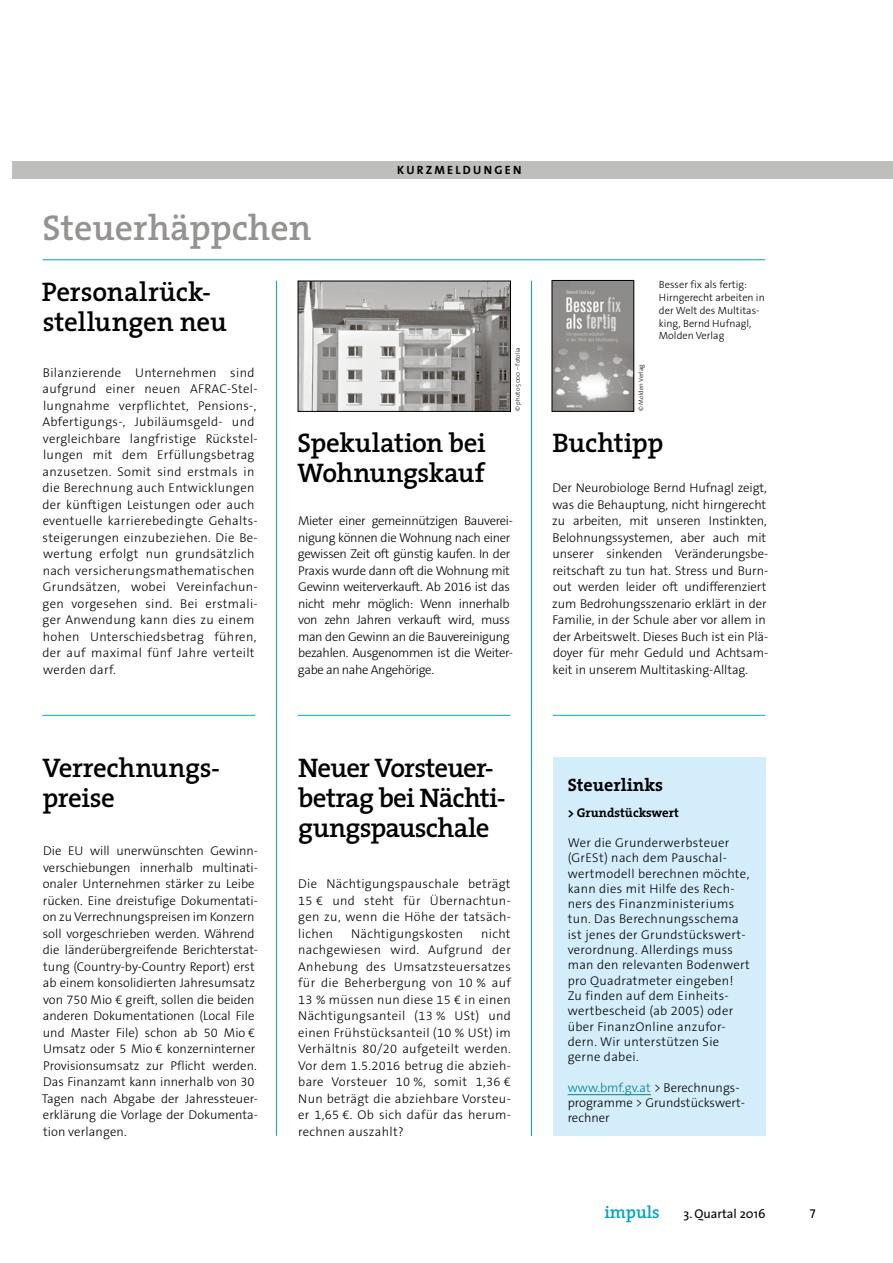
<style>
.page{position:relative;width:893px;height:1263px;background:#fff}
.page>*{position:absolute;margin:0;border:0;box-sizing:border-box;transform-origin:0 0}
.t1{font:600 36px "The Serif";color:#959391}
.t2{font:600 27px/30px "The Serif";letter-spacing:-.02em;color:#000}
.t3{font:700 18px "The Serif";color:#000}
.t4{font:600 17.25px "The Serif";color:#00a3c6}
.t5{font:300 12.75px/16.5px "The Sans B3";color:#000}
.t6{font:300 12.75px/16.5px "The Sans B3";letter-spacing:.025em;color:#000}
.t7{font:300 12.75px/16.5px "The Sans B3";letter-spacing:-.025em;color:#000}
.t8{font:700 12.75px "The Serif";color:#000}
.t9{font:12.75px "The Sans";color:#000}
.t10{font:12.75px "The Sans Caps";color:#000}
.t11{font:12px "The Sans Bold Caps";letter-spacing:.19em;color:#000}
.t12{font:300 10.5px/12.8px "The Sans B3";color:#000}
.t13{font:300 6.45px "The Sans";color:#000}
.s1{color:#007e95}
</style>
<div class="page">
<hr style="left:531px;top:281px;width:1px;height:855px;background:#00a3c6">
<hr style="left:276px;top:281px;width:1px;height:855px;background:#00a3c6">
<div style="left:13px;top:162px;width:880px;height:17px;background:#bebebd"></div>
<hr style="left:43px;top:259px;width:722px;height:1px;background:#00a3c6">
<hr style="left:553px;top:715px;width:212px;height:1px;background:#00a6e1">
<hr style="left:42px;top:715px;width:213px;height:1px;background:#00a6e1">
<hr style="left:298px;top:715px;width:212px;height:1px;background:#00a6e1">
<div style="left:553px;top:757px;width:212px;height:379px;background:#d3edfb"></div>
<hr style="left:568px;top:1094px;width:83px;height:1px;background:#007e95">
<img style="left:554px;top:282px;width:78px;height:128px">
<div style="left:552px;top:280px;width:82px;height:132px;border:1px solid #000"></div>
<img style="left:300px;top:283px;width:209px;height:127px">
<div style="left:298px;top:281px;width:213px;height:131px;border:1px solid #000"></div>
<h1 class="t1" style="left:43px;top:197px;width:271px">Steuerhäppchen</h1>
<p class="t11" style="left:397px;top:160px;width:126px">KURZMELDUNGEN</p>
<h2 class="t2" style="left:42px;top:276px;width:186px">Personalrück&shy;stellungen neu</h2>
<p class="t6" style="left:42px;top:365px;width:217px">Bilanzierende Unternehmen sind aufgrund einer neuen AFRAC-Stel&shy;lungnahme verpflichtet, Pensions-, Abfertigungs-, Jubiläumsgeld- und vergleichbare langfristige Rückstel&shy;lungen mit dem Erfüllungsbetrag anzusetzen. Somit sind erstmals in die Berechnung auch Entwicklungen der künftigen Leistungen oder auch eventuelle karrierebedingte Gehalts&shy;steigerungen einzubeziehen. Die Be&shy;wertung erfolgt nun grundsätzlich nach versicherungsmathematischen Grundsätzen, wobei Vereinfachun&shy;gen vorgesehen sind. Bei erstmali&shy;ger Anwendung kann dies zu einem hohen Unterschiedsbetrag führen, der auf maximal fünf Jahre verteilt werden darf.</p>
<p class="t13" style="left:512px;top:411px;width:65px;rotate:-90deg">© photo 5000 – fotolia</p>
<h2 class="t2" style="left:298px;top:427px;width:190px">Spekulation bei<br>Wohnungskauf</h2>
<p class="t7" style="left:298px;top:513px;width:217px">Mieter einer gemeinnützigen Bauverei&shy;nigung können die Wohnung nach einer gewissen Zeit oft günstig kaufen. In der Praxis wurde dann oft die Wohnung mit Gewinn weiterverkauft. Ab 2016 ist das nicht mehr möglich: Wenn innerhalb von zehn Jahren verkauft wird, muss man den Gewinn an die Bauvereinigung bezahlen. Ausgenommen ist die Weiter&shy;gabe an nahe Angehörige.</p>
<p class="t13" style="left:636px;top:411px;width:48px;rotate:-90deg">© Molden Verlag</p>
<p class="t12" style="left:659px;top:279px;width:107px">Besser fix als fertig:<br>Hirngerecht arbeiten in der Welt des Multitas&shy;king, Bernd Hufnagl,<br>Molden Verlag</p>
<h2 class="t2" style="left:552px;top:427px;width:113px">Buchtipp</h2>
<p class="t5" style="left:552px;top:480px;width:218px">Der Neurobiologe Bernd Hufnagl zeigt, was die Behauptung, nicht hirngerecht zu arbeiten, mit unseren Instinkten, Belohnungssystemen, aber auch mit unserer sinkenden Veränderungsbe&shy;reitschaft zu tun hat. Stress und Burn&shy;out werden leider oft undifferenziert zum Bedrohungsszenario erklärt in der Familie, in der Schule aber vor allem in der Arbeitswelt. Dieses Buch ist ein Plä&shy;doyer für mehr Geduld und Achtsam&shy;keit in unserem Multitasking-Alltag.</p>
<h2 class="t2" style="left:43px;top:752px;width:179px">Verrechnungs&shy;preise</h2>
<p class="t5" style="left:42px;top:843px;width:218px">Die EU will unerwünschten Gewinn&shy;verschiebungen innerhalb multinati&shy;onaler Unternehmen stärker zu Leibe rücken. Eine dreistufige Dokumentati&shy;on zu Verrechnungspreisen im Konzern soll vorgeschrieben werden. Während die länderübergreifende Berichterstat&shy;tung (Country-by-Country Report) erst ab einem konsolidierten Jahresumsatz von 750 Mio € greift, sollen die beiden anderen Dokumentationen (Local File und Master File) schon ab 50 Mio € Umsatz oder 5 Mio € konzerninterner Provisionsumsatz zur Pflicht werden.<br>Das Finanzamt kann innerhalb von 30<br>Tagen nach Abgabe der Jahressteuer&shy;erklärung die Vorlage der Dokumenta&shy;tion verlangen.</p>
<h2 class="t2" style="left:298px;top:752px;width:209px">Neuer Vorsteuer&shy;betrag bei Nächti&shy;gungspauschale</h2>
<p class="t5" style="left:298px;top:876px;width:214px;text-align:justify">Die Nächtigungspauschale beträgt 15 € und steht für Übernachtun&shy;gen zu, wenn die Höhe der tatsäch&shy;lichen</p>
<p class="t5" style="left:298px;top:926px;width:214px;text-align:justify;text-indent:183px">nicht nachgewiesen wird. Aufgrund der Anhebung des Umsatzsteuersatzes für die Beherbergung von 10 % auf 13 % müssen nun diese 15 € in einen Nächtigungsanteil (13 % USt) und einen Frühstücksanteil (10 % USt) im Verhältnis 80/20 aufgeteilt werden.<br>Vor dem 1.5.2016 betrug die abzieh&shy;bare Vorsteuer 10 %, somit 1,36 € Nun beträgt die abziehbare Vorsteu&shy;er 1,65 €. Ob sich dafür das herum&shy;rechnen auszahlt?</p>
<p class="t6" style="left:351px;top:926px;width:114px">Nächtigungskosten</p>
<h3 class="t3" style="left:568px;top:770px;width:97px">Steuerlinks</h3>
<p class="t8" style="left:568px;top:802px;width:113px">&gt; Grundstückswert</p>
<p class="t6" style="left:568px;top:835px;width:184px;line-height:15.3px">Wer die Grunderwerbsteuer (GrESt) nach dem Pauschal&shy;wertmodell berechnen möchte, kann dies mit Hilfe des Rech&shy;ners des Finanzministeriums tun. Das Berechnungsschema ist jenes der Grundstückswert&shy;verordnung. Allerdings muss man den relevanten Bodenwert pro Quadratmeter eingeben!<br>Zu finden auf dem Einheits&shy;wertbescheid (ab 2005) oder über FinanzOnline anzufor&shy;dern. Wir unterstützen Sie gerne dabei.</p>
<p class="t5" style="left:568px;top:1080px;width:179px;line-height:15.3px"><span class="s1">www.bmf.gv.at</span> &gt; Berechnungs&shy;programme &gt; Grundstückswert&shy;rechner</p>
<h3 class="t4" style="left:604px;top:1198px;width:57px">impuls</h3>
<p class="t9" style="left:683px;top:1203px;width:83px">3. Quartal 2016</p>
<p class="t10" style="left:810px;top:1203px;width:7px">7</p>
</div>
